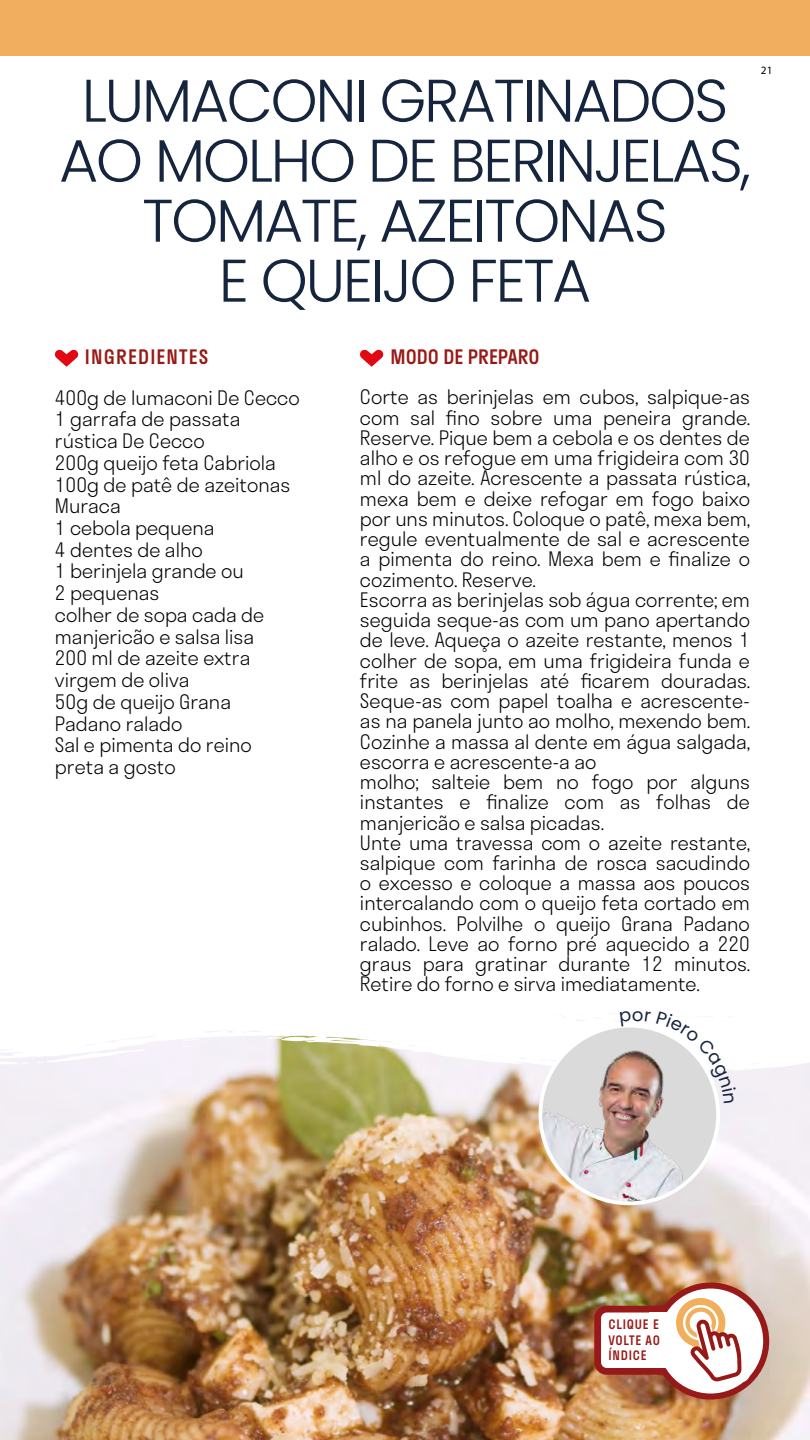
<style>
.page{position:relative;width:810px;height:1440px;background:#fff}
.page>*{position:absolute;margin:0;border:0;box-sizing:border-box;transform-origin:0 0}
.t1{font:300 60px/60px "Poppins";letter-spacing:-.04em;color:#16253e;text-align:center}
.t2{font:300 19.5px/20.2px "Stratos";color:#000}
.t3{font:500 19.5px "Stratos";color:#971a15}
.t4{font:500 19.5px "Stratos";letter-spacing:.06em;color:#971a15}
.t5{font:500 12.75px/15.3px "Stratos";letter-spacing:.06em;color:#971a15;text-align:justify}
.t6{font:11.25px "Myriad Pro";color:#000}
</style>
<div class="page">
<div style="left:0;top:0;width:810px;height:56px;background:#f1ae5e"></div>
<img style="left:0;top:1071px;width:810px;height:369px">
<svg style="left:0;top:1017px;width:810px;height:54px"></svg>
<img style="left:540px;top:1026px;width:178px;height:177px;border-radius:89px">
<svg style="left:360px;top:349px;width:24px;height:18px"></svg>
<svg style="left:55px;top:349px;width:24px;height:18px"></svg>
<div style="left:598px;top:1309px;width:84px;height:62px;background:#fff;border-radius:9px"></div>
<div style="left:594px;top:1306px;width:92px;height:69px;border:7px solid #971919;border-radius:9px"></div>
<svg style="left:652px;top:1282px;width:117px;height:118px;background:#9b2421"></svg>
<div style="left:658px;top:1289px;width:105px;height:105px;background:#fff;border-radius:50%"></div>
<div style="left:685px;top:1307px;width:31px;height:31px;border:4px solid #f1ae5d;border-radius:50%"></div>
<div style="left:676px;top:1298px;width:49px;height:49px;border:7px solid #f1ae5d;border-radius:50%"></div>
<svg style="left:690px;top:1319px;width:60px;height:67px"></svg>
<div style="left:650px;top:1312px;width:19px;height:56px;background:#fff"></div>
<svg style="left:620px;top:1015px;width:116px;height:88px"></svg>
<h1 class="t1" style="left:59px;top:71px;width:693px">LUMACONI GRATINADOS<br>AO MOLHO DE BERINJELAS,<br>TOMATE, AZEITONAS<br>E QUEIJO FETA</h1>
<p class="t6" style="left:761px;top:63px;width:13px">21</p>
<p class="t4" style="left:85px;top:341px;width:125px">INGREDIENTES</p>
<p class="t3" style="left:390px;top:341px;width:151px">MODO DE PREPARO</p>
<p class="t2" style="left:360px;top:386px;width:392px">Corte as berinjelas em cubos, salpique-as com sal fino sobre uma peneira grande.<br>Reserve. Pique bem a cebola e os dentes de alho e os refogue em uma frigideira com 30 ml do azeite. Acrescente a passata rústica, mexa bem e deixe refogar em fogo baixo por uns minutos. Coloque o patê, mexa bem, regule eventualmente de sal e acrescente a pimenta do reino. Mexa bem e finalize o cozimento. Reserve.<br>Escorra as berinjelas sob água corrente; em seguida seque-as com um pano apertando de leve. Aqueça o azeite restante, menos 1 colher de sopa, em uma frigideira funda e frite as berinjelas até ficarem douradas.<br>Seque-as com papel toalha e acrescente&shy;as na panela junto ao molho, mexendo bem.<br>Cozinhe a massa al dente em água salgada, escorra e acrescente-a ao<br>molho; salteie bem no fogo por alguns instantes e finalize com as folhas de manjericão e salsa picadas.<br>Unte uma travessa com o azeite restante, salpique com farinha de rosca sacudindo o excesso e coloque a massa aos poucos intercalando com o queijo feta cortado em cubinhos. Polvilhe o queijo Grana Padano ralado. Leve ao forno pré aquecido a 220 graus para gratinar durante 12 minutos.<br>Retire do forno e sirva imediatamente.</p>
<p class="t2" style="left:55px;top:386px;width:246px;line-height:21.8px">400g de lumaconi De Cecco<br>1 garrafa de passata rústica De Cecco<br>200g queijo feta Cabriola<br>100g de patê de azeitonas<br>Muraca<br>1 cebola pequena<br>4 dentes de alho<br>1 berinjela grande ou<br>2 pequenas<br>colher de sopa cada de manjericão e salsa lisa<br>200 ml de azeite extra virgem de oliva<br>50g de queijo Grana<br>Padano ralado<br>Sal e pimenta do reino preta a gosto</p>
<p class="t5" style="left:608px;top:1317px;width:53px">CLIQUE E VOLTE AO ÍNDICE</p>
</div>
